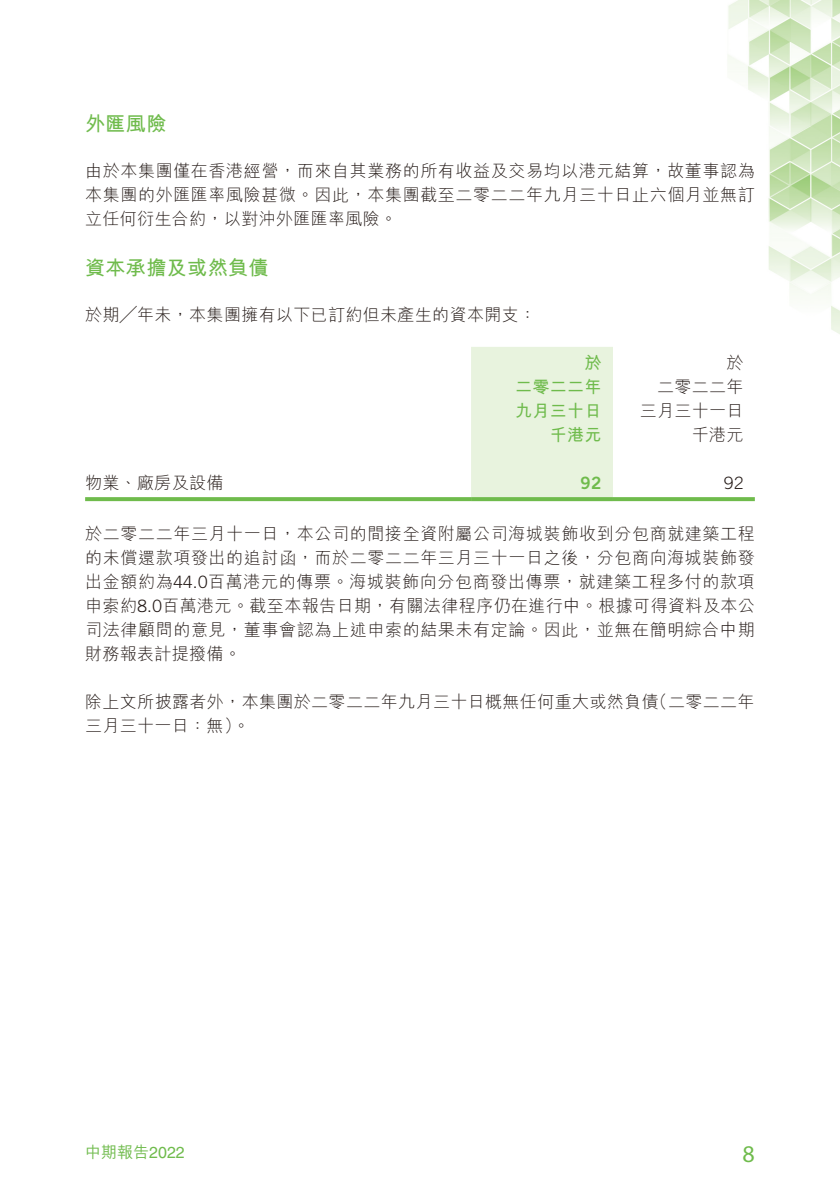
<style>
.page{position:relative;width:840px;height:1191px;background:#fff}
.page>*{position:absolute;margin:0;border:0;box-sizing:border-box;transform-origin:0 0}
.t1{font:24px "Myriad Pro";color:#6fbb4c}
.t2{font:700 20px "M Hei HK";letter-spacing:.02em;color:#6fbb4c}
.t3{font:300 17px/24px "M Hei HK";letter-spacing:.02em;color:#231916;text-align:justify}
.t4{font:700 17px/24px "M Hei HK";letter-spacing:.02em;color:#6fbb4c;text-align:justify}
.t5{font:300 17px "Trade Gothic LT Std";color:#231916}
.t6{font:17px "Trade Gothic LT Std Bd 2";color:#6fbb4c}
.t7{font:500 16px "M Hei HK";color:#6fbb4c}
.s1{font-family:"Trade Gothic LT Std"}
.s2{font-family:"Helvetica LT Std";font-weight:400}
</style>
<div class="page">
<img style="left:85px;top:0;width:754px;height:502px">
<div style="left:471px;top:347px;width:141px;height:150px;background:#e8f3de"></div>
<svg style="left:85px;top:497px;width:386px;height:4px;background:#73bd51"></svg>
<svg style="left:471px;top:497px;width:141px;height:4px"></svg>
<svg style="left:612px;top:497px;width:142px;height:4px"></svg>
<p class="t2" style="left:85px;top:109px;width:83px">外匯風險</p>
<p class="t3" style="left:85px;top:158px;width:671px">由於本集團僅在香港經營，而來自其業務的所有收益及交易均以港元結算，故董事認為本集團的外匯匯率風險甚微。因此，本集團截至二零二二年九月三十日止六個月並無訂立任何衍生合約，以對沖外匯匯率風險。</p>
<p class="t2" style="left:85px;top:253px;width:185px">資本承擔及或然負債</p>
<p class="t3" style="left:85px;top:302px;width:452px">於期╱年未，本集團擁有以下已訂約但未產生的資本開支：</p>
<p class="t4" style="left:515px;top:349px;width:88px;text-indent:69px">於二零二二年九月三十日</p>
<p class="t3" style="left:639px;top:350px;width:105px;text-align:right">於<br>二零二二年三月三十一日千港元</p>
<p class="t4" style="left:549px;top:421px;width:53px">千港元</p>
<p class="t3" style="left:85px;top:470px;width:140px">物業、廠房及設備</p>
<p class="t3" style="left:85px;top:522px;width:671px">於二零二二年三月十一日，本公司的間接全資附屬公司海城裝飾收到分包商就建築工程的未償還款項發出的追討函，而於二零二二年三月三十一日之後，分包商向海城裝飾發出金額約為<span class="s1">44.0</span>百萬港元的傳票。海城裝飾向分包商發出傳票，就建築工程多付的款項申索約<span class="s1">8.0</span>百萬港元。截至本報告日期，有關法律程序仍在進行中。根據可得資料及本公司法律顧問的意見，董事會認為上述申索的結果未有定論。因此，並無在簡明綜合中期財務報表計提撥備。</p>
<p class="t3" style="left:650px;top:690px;width:105px">（二零二二年</p>
<p class="t6" style="left:580px;top:472px;width:23px">92</p>
<p class="t5" style="left:723px;top:472px;width:21px">92</p>
<p class="t3" style="left:85px;top:690px;width:574px">除上文所披露者外，本集團於二零二二年九月三十日概無任何重大或然負債三月三十一日：無。(</p>
<p class="t7" style="left:85px;top:1140px;width:101px">中期報告<span class="s2">2022</span></p>
<h1 class="t1" style="left:742px;top:1139px;width:14px">8</h1>
</div>
